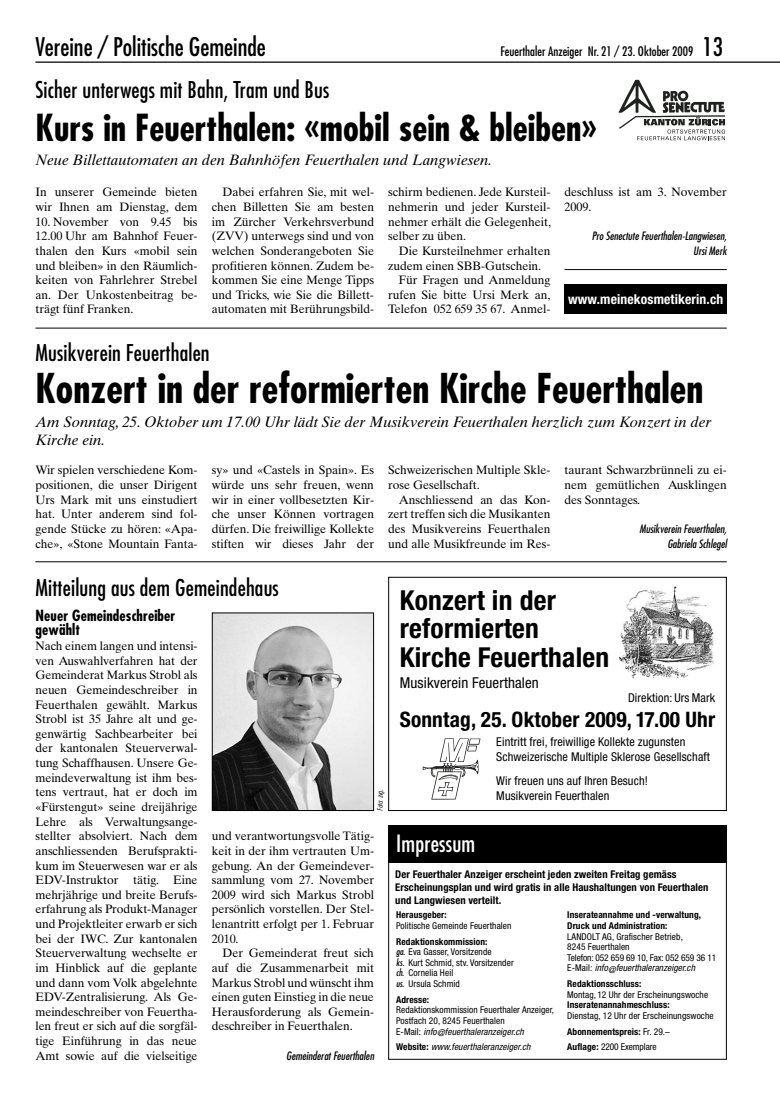
<style>
.page{position:relative;width:780px;height:1099px;background:#fff}
.page>*{position:absolute;margin:0;border:0;box-sizing:border-box;transform-origin:0 0}
.t1{font:700 condensed 40px "Futura";color:#000}
.t2{font:700 condensed 36.25px "Futura";color:#000}
.t3{font:700 condensed 27.5px/28.8px "Helvetica Neue";letter-spacing:.01em;color:#000}
.t4{font:condensed 25px "Futura";color:#000}
.t5{font:condensed 23.12px "Futura";letter-spacing:.01em;color:#fff}
.t6{font:condensed 22.5px "Futura";letter-spacing:.01em;color:#000}
.t7{font:700 condensed 21.25px "Helvetica Neue";letter-spacing:.01em;color:#000}
.t8{font:italic 15px/17.5px "Times Ten";color:#000}
.t9{font:700 condensed 15px/14.6px "Futura";letter-spacing:.01em;color:#000}
.t10{font:condensed 15px "Helvetica Neue";letter-spacing:.01em;color:#000}
.t11{font:700 condensed 13.62px "Helvetica Neue";letter-spacing:.01em;color:#fff}
.t12{font:condensed 12.75px "Futura";color:#000}
.t13{font:12.25px/14.6px "Times Ten";letter-spacing:-.005em;color:#000;text-align:justify}
.t14{font:condensed 12.25px/14.6px "Helvetica Neue";letter-spacing:.01em;color:#000}
.t15{font:italic condensed 11.25px/14.6px "Futura";color:#000;text-align:right}
.t16{font:700 condensed 10.62px/12.5px "Helvetica Neue";letter-spacing:.01em;color:#000}
.t17{font:condensed 9.38px/10.6px "Helvetica Neue";letter-spacing:.01em;color:#000}
.t18{font:700 condensed 9.38px/10.6px "Helvetica Neue";letter-spacing:.01em;color:#000}
.t19{font:italic condensed 9.38px "Helvetica Neue";color:#000}
.t20{font:italic 300 condensed 7.5px "Futura";color:#000}
.s1{font-size:25px}
.s2{font-weight:700}
.s3{font-family:"Futura";font-style:italic}
.s4{font-style:italic}
.s5{font-weight:700;font-style:normal}
</style>
<div class="page">
<div style="left:388px;top:577px;width:338px;height:234px;border:1px solid #000"></div>
<hr style="left:35px;top:61px;width:745px;height:2px;background:#000">
<img style="left:214px;top:614px;width:158px;height:195px">
<div style="left:212px;top:612px;width:162px;height:199px;border:1px solid #000"></div>
<hr style="left:35px;top:561px;width:691px;height:1px;background:#000">
<svg style="left:637px;top:131px;width:88px;height:9px"></svg>
<img style="left:618px;top:79px;width:108px;height:52px">
<hr style="left:564px;top:269px;width:162px;height:1px;background:#000">
<div style="left:564px;top:284px;width:162px;height:29px;background:#000"></div>
<hr style="left:35px;top:327px;width:691px;height:1px;background:#000">
<div style="left:388px;top:825px;width:338px;height:37px;background:#000"></div>
<div style="left:388px;top:825px;width:338px;height:234px;border:1px solid #000"></div>
<img style="left:618px;top:586px;width:96px;height:93px">
<svg style="left:422px;top:738px;width:58px;height:61px"></svg>
<h3 class="t4" style="left:35px;top:35px;width:232px">Vereine / Politische Gemeinde</h3>
<p class="t12" style="left:500px;top:46px;width:224px">Feuerthaler Anzeiger Nr. 21 / 23. Oktober 2009 <span class="s1">13</span></p>
<h3 class="t6" style="left:35px;top:79px;width:295px">Sicher unterwegs mit Bahn, Tram und Bus</h3>
<h2 class="t2" style="left:35px;top:111px;width:563px">Kurs in Feuerthalen: «mobil sein &amp; bleiben»</h2>
<p class="t8" style="left:35px;top:152px;width:458px">Neue Billettautomaten an den Bahnhöfen Feuerthalen und Langwiesen.</p>
<p class="t13" style="left:35px;top:186px;width:164px">In unserer Gemeinde bieten wir Ihnen am Dienstag, dem</p>
<p class="t13" style="left:35px;top:215px;width:164px">10. November von 9.45 bis 12.00 Uhr am Bahnhof Feuer&shy;thalen den Kurs «mobil sein und bleiben» in den Räumlich&shy;keiten von Fahrlehrer Strebel an. Der Unkostenbeitrag be&shy;trägt fünf Franken.</p>
<p class="t13" style="left:212px;top:186px;width:164px;text-indent:11px">Dabei erfahren Sie, mit wel&shy;chen Billetten Sie am besten im Zürcher Verkehrsverbund (ZVV) unterwegs sind und von welchen Sonderangeboten Sie profitieren können. Zudem be&shy;kommen Sie eine Menge Tipps und Tricks, wie Sie die Billett - automaten mit Berührungsbild-</p>
<p class="t13" style="left:388px;top:186px;width:164px">schirm bedienen. Jede Kursteil&shy;nehmerin und jeder Kursteil&shy;nehmer erhält die Gelegenheit, selber zu üben.</p>
<p class="t13" style="left:564px;top:186px;width:164px">deschluss ist am 3. November<br>2009.</p>
<p class="t15" style="left:591px;top:230px;width:138px">Pro Senectute Feuerthalen-Langwiesen,<br>UrsiMerk</p>
<p class="t13" style="left:399px;top:245px;width:153px">Die Kursteilnehmer erhalten</p>
<p class="t13" style="left:388px;top:259px;width:154px">zudem einen SBB-Gutschein.</p>
<p class="t13" style="left:399px;top:274px;width:153px">Für Fragen und Anmeldung</p>
<p class="t13" style="left:388px;top:288px;width:164px">rufen Sie bitte Ursi Merk an,</p>
<p class="t13" style="left:388px;top:303px;width:164px">Telefon 052 659 35 67. Anmel-</p>
<p class="t11" style="left:568px;top:294px;width:157px">www.meinekosmetikerin.ch</p>
<h3 class="t6" style="left:35px;top:342px;width:176px">Musikverein Feuerthalen</h3>
<h1 class="t1" style="left:35px;top:371px;width:669px">Konzert in der reformierten Kirche Feuerthalen</h1>
<p class="t8" style="left:35px;top:415px;width:677px">Am Sonntag, 25. Oktober um 17.00 Uhr lädt Sie der Musikverein Feuerthalen herzlich zum Konzert in der<br>Kirche ein.</p>
<p class="t13" style="left:35px;top:464px;width:164px">Wir spielen verschiedene Kom&shy;positionen, die unser Dirigent Urs Mark mit uns einstudiert hat. Unter anderem sind fol&shy;gende Stücke zu hören: «Apa&shy;che», «Stone Mountain Fanta-</p>
<p class="t13" style="left:212px;top:464px;width:164px">sy» und «Castels in Spain». Es würde uns sehr freuen, wenn wir in einer vollbesetzten Kir&shy;che unser Können vortragen dürfen. Die freiwillige Kollekte stiften wir dieses Jahr der</p>
<p class="t13" style="left:388px;top:464px;width:164px">Schweizerischen Multiple Skle&shy;rose Gesellschaft.</p>
<p class="t13" style="left:564px;top:464px;width:164px">taurant Schwarzbrünneli zu ei&shy;nem gemütlichen Ausklingen des Sonntages.</p>
<p class="t15" style="left:639px;top:522px;width:91px">Musikverein Feuerthalen,<br>Gabriela Schlegel</p>
<p class="t13" style="left:388px;top:493px;width:164px;text-indent:11px">Anschliessend an das Kon&shy;zert treffen sich die Musikanten des Musikvereins Feuerthalen und alle Musikfreunde im Res-</p>
<h3 class="t6" style="left:35px;top:577px;width:245px">Mitteilung aus dem Gemeindehaus</h3>
<p class="t9" style="left:35px;top:609px;width:141px">Neuer Gemeindeschreiber gewählt</p>
<p class="t13" style="left:35px;top:639px;width:164px">Nach einem langen und intensi&shy;ven Auswahlverfahren hat der Gemeinderat Markus Strobl als neuen Gemeindeschreiber in Feuerthalen gewählt. Markus Strobl ist 35 Jahre alt und ge&shy;genwärtig Sachbearbeiter bei der kantonalen Steuerverwal&shy;tung Schaffhausen. Unsere Ge&shy;meindeverwaltung ist ihm bes&shy;tens vertraut, hat er doch im «Fürstengut» seine dreijährige Lehre als Verwaltungsange&shy;stellter absolviert. Nach dem anschliessenden Berufsprakti&shy;kum im Steuerwesen war er als EDV-Instruktor tätig. Eine mehrjährige und breite Berufs&shy;erfahrung als Produkt-Manager und Projektleiter erwarb er sich bei der IWC. Zur kantonalen Steuerverwaltung wechselte er im Hinblick auf die geplante und dann vom Volk abgelehnte EDV-Zentralisierung. Als Ge&shy;meindeschreiber von Feuertha&shy;len freut er sich auf die sorgfäl&shy;tige Einführung in das neue Amt sowie auf die vielseitige</p>
<p class="t20" style="left:377px;top:811px;width:24px;rotate:-90deg">Foto:zvg .</p>
<p class="t13" style="left:212px;top:830px;width:164px">und verantwortungsvolle Tätig&shy;keit in der ihm vertrauten Um&shy;gebung. An der Gemeindever&shy;sammlung vom 27. November 2009 wird sich Markus Strobl persönlich vorstellen. Der Stel&shy;lenantritt erfolgt per 1. Februar 2010.</p>
<p class="t13" style="left:212px;top:947px;width:164px;text-indent:11px">Der Gemeinderat freut sich auf die Zusammenarbeit mit Markus Strobl und wünscht ihm einen guten Einstieg in die neue Herausforderung als Gemein&shy;deschreiber in Feuerthalen.</p>
<p class="t15" style="left:286px;top:1049px;width:91px">GemeinderatFeuerthalen</p>
<h3 class="t3" style="left:400px;top:588px;width:211px">Konzert in der reformierten<br>Kirche Feuerthalen</h3>
<p class="t10" style="left:400px;top:677px;width:141px">Musikverein Feuerthalen</p>
<p class="t14" style="left:628px;top:691px;width:89px">Direktion: Urs Mark</p>
<h3 class="t7" style="left:400px;top:712px;width:317px">Sonntag, 25. Oktober 2009, 17.00 Uhr</h3>
<p class="t14" style="left:496px;top:735px;width:215px">Eintritt frei, freiwillige Kollekte zugunsten<br>Schweizerische Multiple Sklerose Gesellschaft</p>
<p class="t14" style="left:496px;top:774px;width:153px">Wir freuen uns auf Ihren Besuch!<br>Musikverein Feuerthalen</p>
<h3 class="t5" style="left:396px;top:833px;width:81px">Impressum</h3>
<p class="t16" style="left:395px;top:869px;width:315px">Der Feuerthaler Anzeiger erscheint jeden zweiten Freitag gemäss<br>Erscheinungs plan und wird gratis in alle Haushaltungen von Feuer thalen und Langwiesen verteilt.</p>
<p class="t18" style="left:396px;top:910px;width:52px">Herausgeber:</p>
<p class="t17" style="left:396px;top:920px;width:117px">Politische Gemeinde Feuerthalen</p>
<p class="t17" style="left:396px;top:936px;width:119px"><span class="s2">Redaktionskommission:<br></span><span class="s3">ga.</span> Eva Gasser, Vorsitzende<br><span class="s3">ks.</span> Kurt Schmid, stv. Vorsitzender <span class="s3">ch.</span> Cornelia Heil<br><span class="s3">us.</span> Ursula Schmid</p>
<p class="t18" style="left:396px;top:994px;width:34px">Adresse:</p>
<p class="t17" style="left:396px;top:1005px;width:159px">Redaktionskommission Feuerthaler Anzeiger,<br>Postfach 20, 8245 Feuerthalen<br>E - M a i l : <span class="s4">info@feuerthaleranzeiger.ch</span></p>
<p class="t19" style="left:396px;top:1043px;width:137px"><span class="s5">W e b s i t e :</span> www.feuerthaleranzeiger.ch</p>
<p class="t18" style="left:567px;top:910px;width:135px">Inserateannahme und -verwaltung,<br>Druck und Administration:</p>
<p class="t17" style="left:567px;top:931px;width:150px">LANDOLT AG, Grafischer Betrieb,<br>8245 Feuerthalen<br>Telefon: 052 659 69 10, Fax: 052 659 36 11<br>E - M a i l : <span class="s4">info@feuerthaleranzeiger.ch</span></p>
<p class="t18" style="left:567px;top:979px;width:76px">Redaktionsschluss:</p>
<p class="t17" style="left:567px;top:989px;width:142px">Montag,12 Uhr der Erscheinungswoche</p>
<p class="t18" style="left:567px;top:1000px;width:104px">Inseratenannahmeschluss:</p>
<p class="t17" style="left:567px;top:1008px;width:148px;line-height:15.6px">Dienstag, 12 Uhr der Erscheinungswoche<br><span class="s2">Abonnementspreis:</span> Fr. 29.–<br><span class="s2">Auflage:</span> 2200 Exemplare</p>
</div>
